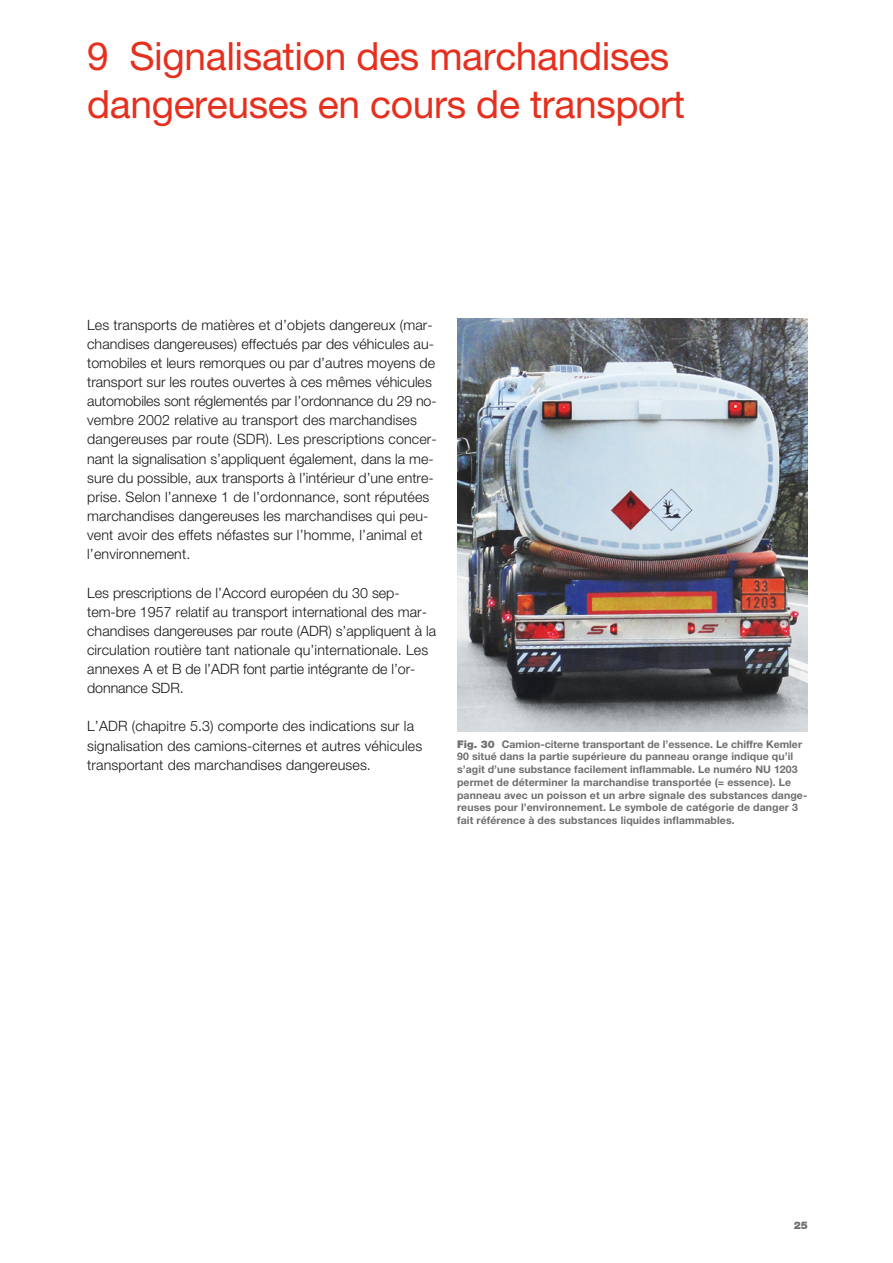
<style>
.page{position:relative;width:893px;height:1263px;background:#fff}
.page>*{position:absolute;margin:0;border:0;box-sizing:border-box;transform-origin:0 0}
.t1{font:39px/47.8px "Helvetica Neue LT Std";letter-spacing:-.01em;color:#e6301f}
.t2{font:300 14.25px/19.2px "Helvetica Neue LT Std";letter-spacing:.01em;color:#181716}
.t3{font:700 10.5px/12.8px "Helvetica Neue LT Std";letter-spacing:.01em;color:#6e6e6e}
.t4{font:900 10.5px "Helvetica Neue LT Std";color:#6e6e6e}
.s1{font-weight:900}
</style>
<div class="page">
<img style="left:457px;top:319px;width:351px;height:412px">
<h1 class="t1" style="left:87px;top:32px;width:599px">9 Signalisation des marchandises dangereuses en cours de transport</h1>
<p class="t2" style="left:87px;top:315px;width:351px">Les transports de matières et d’objets dangereux (mar&shy;chandises dangereuses) effectués par des véhicules au&shy;tomobiles et leurs remorques ou par d’autres moyens de transport sur les routes ouvertes à ces mêmes véhicules automobiles sont réglementés par l’ordonnance du 29 no&shy;vembre 2002 relative au transport des marchandises dangereuses par route (SDR). Les prescriptions concer&shy;nant la signalisation s’appliquent également, dans la me&shy;sure du possible, aux transports à l’intérieur d’une entre&shy;prise. Selon l’annexe 1 de l’ordonnance, sont réputées marchandises dangereuses les marchandises qui peu&shy;vent avoir des effets néfastes sur l’homme, l’animal et l’environnement.</p>
<p class="t2" style="left:87px;top:582px;width:350px">Les prescriptions de l’Accord européen du 30 sep&shy;tem-bre 1957 relatif au transport international des mar&shy;chandises dangereuses par route (ADR) s’appliquent à la circulation routière tant nationale qu’internationale. Les annexes A et B de l’ADR font partie intégrante de l’or&shy;donnance SDR.</p>
<p class="t2" style="left:87px;top:716px;width:337px">L’ADR (chapitre 5.3) comporte des indications sur la signalisation des camions-citernes et autres véhicules transportant des marchandises dangereuses.</p>
<p class="t3" style="left:457px;top:737px;width:352px"><span class="s1">Fig. 30</span> Camion-citerne transportant de l’essence. Le chiffre Kemler 90 situé dans la partie supérieure du panneau orange indique qu’il s’agit d’une substance facilement inflammable. Le numéro NU 1203 permet de déterminer la marchandise transportée (= essence). Le panneau avec un poisson et un arbre signale des substances dange&shy;reuses pour l’environnement. Le symbole de catégorie de danger 3 fait référence à des substances liquides inflammables.</p>
<p class="t4" style="left:794px;top:1219px;width:16px">25</p>
</div>
